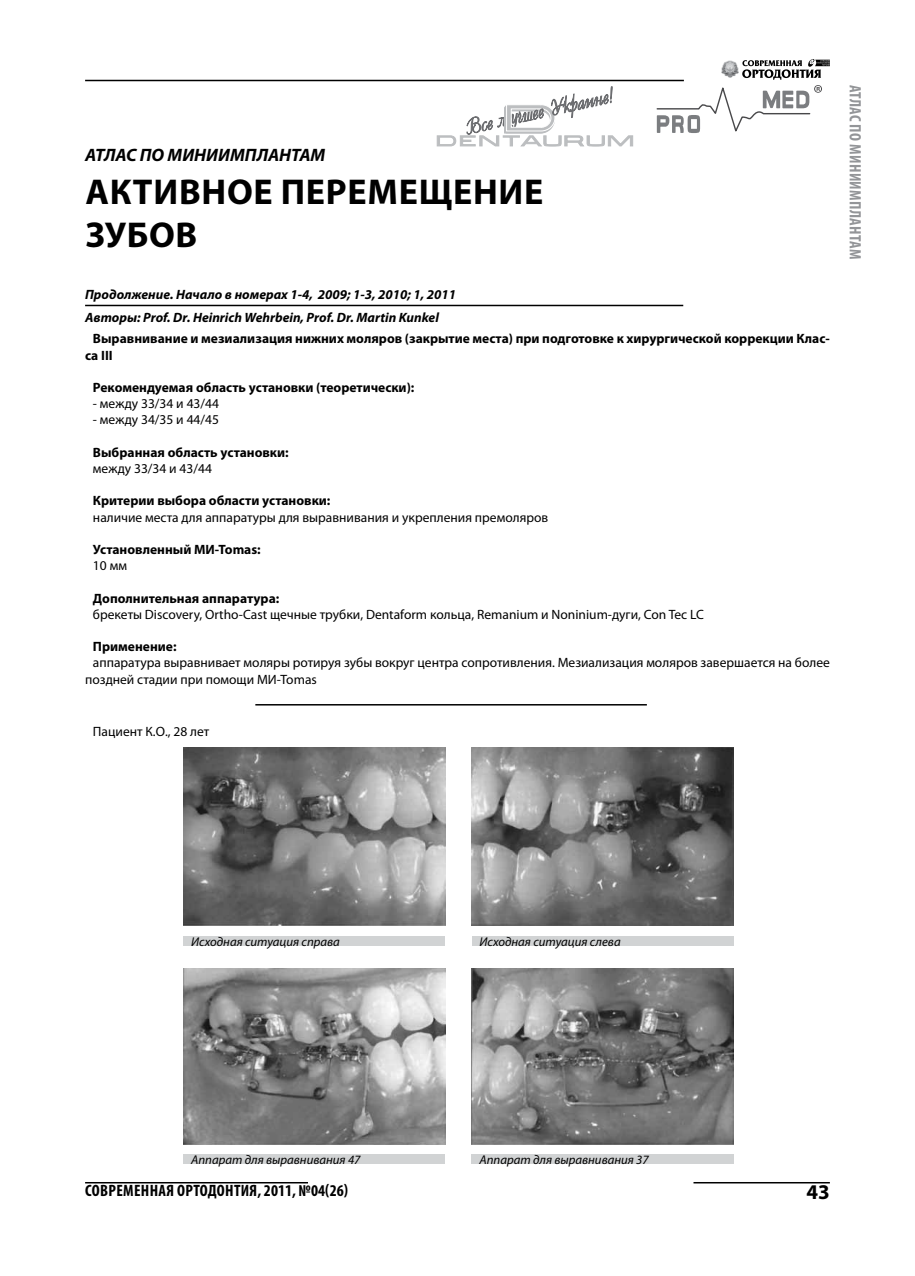
<style>
.page{position:relative;width:915px;height:1276px;background:#fff}
.page>*{position:absolute;margin:0;border:0;box-sizing:border-box;transform-origin:0 0}
.t1{font:700 36px/43.2px "Myriad Pro";letter-spacing:.02em;color:#000}
.t2{font:700 21px "Myriad Pro";color:#000}
.t3{font:italic 700 18px "Myriad Pro";color:#000}
.t4{font:700 condensed 16.5px "Myriad Pro";letter-spacing:.02em;color:#000}
.t5{font:700 condensed 16.5px "Myriad Pro";letter-spacing:.02em;color:#939598}
.t6{font:13.5px/16.2px "Myriad Pro";color:#000}
.t7{font:700 13.5px/16.2px "Myriad Pro";color:#000}
.t8{font:italic 700 13.5px "Myriad Pro";color:#000}
.t9{font:italic 12.75px "Myriad Pro";color:#000}
</style>
<div class="page">
<hr style="left:85px;top:80px;width:598px;height:1px;background:#000">
<hr style="left:85px;top:1182px;width:223px;height:1px;background:#000">
<hr style="left:693px;top:1182px;width:136px;height:1px;background:#000">
<hr style="left:85px;top:305px;width:598px;height:1px;background:#000">
<svg style="left:655px;top:59px;width:174px;height:74px"></svg>
<svg style="left:437px;top:86px;width:195px;height:60px"></svg>
<hr style="left:255px;top:704px;width:391px;height:1px;background:#000">
<div style="left:183px;top:936px;width:262px;height:10px;background:#d1d3d4"></div>
<div style="left:183px;top:1154px;width:262px;height:10px;background:#d1d3d4"></div>
<div style="left:471px;top:936px;width:262px;height:10px;background:#d1d3d4"></div>
<div style="left:471px;top:1154px;width:262px;height:10px;background:#d1d3d4"></div>
<img style="left:183px;top:747px;width:262px;height:178px">
<img style="left:471px;top:747px;width:262px;height:178px">
<img style="left:183px;top:968px;width:262px;height:177px">
<img style="left:471px;top:968px;width:262px;height:176px">
<h3 class="t3" style="left:85px;top:143px;width:242px">АТЛАС ПО МИНИИМПЛАНТАМ</h3>
<h1 class="t1" style="left:85px;top:169px;width:459px">Активное перемещение зубов</h1>
<p class="t8" style="left:85px;top:286px;width:372px">Продолжение. Начало в номерах 1-4, 2009; 1-3, 2010; 1, 2011</p>
<p class="t7" style="left:85px;top:330px;width:746px;text-indent:8px">Выравнивание и мезиализация нижних моляров (закрытие места) при подготовке к хирургической коррекции Клас&shy;са III</p>
<p class="t7" style="left:93px;top:379px;width:323px">Рекомендуемая область установки (теоретически):</p>
<p class="t6" style="left:93px;top:395px;width:127px">- между 33/34 и 43/44</p>
<p class="t6" style="left:93px;top:411px;width:127px">- между 34/35 и 44/45</p>
<p class="t7" style="left:93px;top:444px;width:197px">Выбранная область установки:</p>
<p class="t6" style="left:93px;top:460px;width:120px">между 33/34 и 43/44</p>
<p class="t7" style="left:93px;top:492px;width:239px">Критерии выбора области установки:</p>
<p class="t6" style="left:93px;top:509px;width:456px">наличие места для аппаратуры для выравнивания и укрепления премоляров</p>
<p class="t7" style="left:93px;top:541px;width:169px">Установленный МИ-Tomas:</p>
<p class="t6" style="left:93px;top:557px;width:35px">10 мм</p>
<p class="t7" style="left:93px;top:589px;width:188px">Дополнительная аппаратура:</p>
<p class="t6" style="left:93px;top:606px;width:612px">брекеты Discovery, Ortho-Cast щечные трубки, Dentaform кольца, Remanium и Noninium-дуги, Con Tec LC</p>
<p class="t7" style="left:93px;top:638px;width:85px">Применение:</p>
<p class="t6" style="left:85px;top:654px;width:746px;text-indent:8px">аппаратура выравнивает моляры ротируя зубы вокруг центра сопротивления. Мезиализация моляров завершается на более поздней стадии при помощи МИ-tomas</p>
<p class="t8" style="left:85px;top:309px;width:355px">Авторы: Prof. Dr. Heinrich Wehrbein, Prof. Dr. Martin Kunkel</p>
<p class="t6" style="left:93px;top:723px;width:118px">Пациент К.О., 28 лет</p>
<p class="t5" style="left:865px;top:85px;width:176px;rotate:90deg">АТЛАС ПО МИНИИМПЛАНТАМ</p>
<p class="t9" style="left:191px;top:934px;width:150px">Исходная ситуация справа</p>
<p class="t9" style="left:479px;top:934px;width:143px">Исходная ситуация слева</p>
<p class="t9" style="left:191px;top:1152px;width:171px">Аппарат для выравнивания 47</p>
<p class="t9" style="left:479px;top:1152px;width:171px">Аппарат для выравнивания 37</p>
<p class="t4" style="left:85px;top:1180px;width:264px">Современная ортодонтия, 2011, №04(26)</p>
<h2 class="t2" style="left:806px;top:1178px;width:25px">43</h2>
</div>
